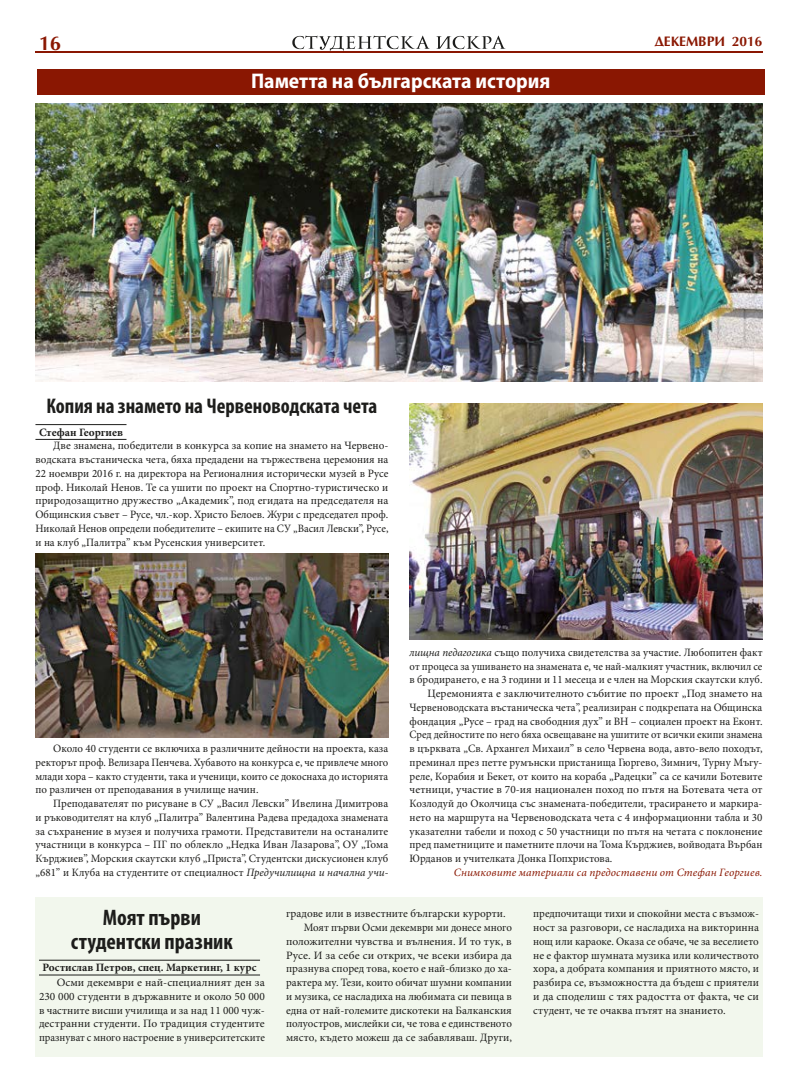
<style>
.page{position:relative;width:798px;height:1092px;background:#fff}
.page>*{position:absolute;margin:0;border:0;box-sizing:border-box;transform-origin:0 0}
.t1{font:700 condensed 22.5px/23.8px "Myriad Pro";color:#1d1d1b;text-align:center}
.t2{font:700 condensed 21.25px "Myriad Pro";color:#1d1d1b}
.t3{font:700 semi-condensed 21.25px "Myriad Pro";color:#fff}
.t4{font:700 20px "AG Optima Cyr";color:#8a1702}
.t5{font:700 13.75px "AG Optima Cyr";color:#8a1702}
.t6{font:11.25px/13.8px "Minion Pro";color:#1d1d1b;text-align:justify}
.t7{font:11.25px "Minion Pro";color:#1d1d1b;scale:.95 1}
.t8{font:11.25px "Minion Pro";color:#1d1d1b;scale:.96 1}
.t9{font:11.25px "Minion Pro";color:#1d1d1b;scale:.94 1}
.t10{font:700 11.25px "Minion Pro";color:#1d1d1b}
.t11{font:italic 11.25px "Minion Pro";letter-spacing:.01em;color:#8a1702}
.s1{font-style:italic}
</style>
<div class="page">
<svg style="left:436px;top:36px;width:69px;height:13px"></svg>
<svg style="left:292px;top:35px;width:138px;height:17px"></svg>
<hr style="left:35px;top:52px;width:727px;height:1px;background:#8a1702">
<hr style="left:35px;top:424px;width:91px;height:1px;background:#1d1d1b">
<hr style="left:35px;top:439px;width:91px;height:1px;background:#1d1d1b">
<img style="left:35px;top:553px;width:353px;height:184px">
<img style="left:409px;top:403px;width:353px;height:236px">
<img style="left:35px;top:104px;width:727px;height:278px">
<div style="left:37px;top:69px;width:727px;height:26px;background:#8a1702"></div>
<div style="left:35px;top:897px;width:727px;height:159px;background:#f2f7ed"></div>
<hr style="left:39px;top:959px;width:221px;height:1px;background:#1d1d1b">
<hr style="left:39px;top:974px;width:221px;height:1px;background:#1d1d1b">
<h3 class="t4" style="left:39px;top:32px;width:24px">16</h3>
<p class="t5" style="left:654px;top:34px;width:109px">ДЕКЕМВРИ 2016</p>
<h2 class="t3" style="left:251px;top:67px;width:301px">Паметта на българската история</h2>
<h2 class="t2" style="left:46px;top:392px;width:332px">Копия на знамето на Червеноводската чета</h2>
<p class="t10" style="left:39px;top:424px;width:85px">Стефан Георгиев</p>
<p class="t6" style="left:35px;top:439px;width:354px;text-indent:18px">Две знамена, победители в конкурса за копие на знамето на Червено&shy;водската въстаническа чета, бяха предадени на тържествена церемония на 22 ноември 2016 г. на директора на Регионалния исторически музей в Русе проф. Николай Ненов. Те са ушити по проект на Спортно-туристическо и природозащитно дружество „Академик”, под егидата на председателя на Общинския съвет – Русе, чл.-кор. Христо Белоев. Жури с председател проф.<br>Николай Ненов определи победителите – екипите на СУ „Васил Левски”, Русе, и на клуб „Палитра” към Русенския университет.</p>
<p class="t6" style="left:35px;top:741px;width:354px;text-indent:18px">Около 40 студенти се включиха в различните дейности на проекта, каза ректорът проф. Велизара Пенчева. Хубавото на конкурса е, че привлече много млади хора – както студенти, така и ученици, които се докоснаха до историята по различен от преподавания в училище начин.</p>
<p class="t6" style="left:35px;top:796px;width:354px;text-indent:18px">Преподавателят по рисуване в СУ „Васил Левски” Ивелина Димитрова и ръководителят на клуб „Палитра” Валентина Радева предадоха знамената за съхранение в музея и получиха грамоти. Представители на останалите участници в конкурса – ПГ по облекло „Недка Иван Лазарова”, ОУ „Тома Кърджиев”, Морския скаутски клуб „Приста”, Студентски дискусионен клуб „681” и Клуба на студентите от специалност <span class="s1">Предучилищна и начална учи-</span></p>
<p class="t6" style="left:409px;top:645px;width:354px"><span class="s1">лищна педагогика</span> също получиха свидетелства за участие. Любопитен факт</p>
<p class="t7" style="left:409px;top:658px;width:373px">от процеса за ушиването на знамената е, че най-малкият участник, включил се</p>
<p class="t6" style="left:409px;top:673px;width:354px">в бродирането, е на 3 години и 11 месеца и е член на Морския скаутски клуб.</p>
<p class="t6" style="left:427px;top:686px;width:336px">Церемонията е заключителното събитие по проект „Под знамето на</p>
<p class="t8" style="left:409px;top:699px;width:369px">Червеноводската въстаническа чета”, реализиран с подкрепата на Общинска</p>
<p class="t6" style="left:409px;top:714px;width:354px">фондация „Русе – град на свободния дух” и ВН – социален проект на Еконт.</p>
<p class="t9" style="left:409px;top:727px;width:377px">Сред дейностите по него бяха освещаване на ушитите от всички екипи знамена</p>
<p class="t6" style="left:409px;top:741px;width:354px">в църквата „Св. Архангел Михаил” в село Червена вода, авто-вело походът,</p>
<p class="t6" style="left:409px;top:755px;width:354px">преминал през петте румънски пристанища Гюргево, Зимнич, Турну Мъгу-</p>
<p class="t6" style="left:409px;top:769px;width:354px">реле, Корабия и Бекет, от които на кораба „Радецки” са се качили Ботевите</p>
<p class="t6" style="left:409px;top:783px;width:354px">четници, участие в 70-ия национален поход по пътя на Ботевата чета от</p>
<p class="t6" style="left:409px;top:796px;width:354px">Козлодуй до Околчица със знамената-победители, трасирането и маркира-</p>
<p class="t6" style="left:409px;top:810px;width:354px">нето на маршрута на Червеноводската чета с 4 информационни табла и 30</p>
<p class="t6" style="left:409px;top:824px;width:354px">указателни табели и поход с 50 участници по пътя на четата с поклонение</p>
<p class="t6" style="left:409px;top:838px;width:354px">пред паметниците и паметните плочи на Тома Кърджиев, войводата Върбан</p>
<p class="t6" style="left:409px;top:851px;width:204px">Юрданов и учителката Донка Попхристова.</p>
<p class="t11" style="left:453px;top:864px;width:310px">Снимковите материали са предоставени от Стефан Георгиев.</p>
<h1 class="t1" style="left:71px;top:904px;width:163px">Моят първи студентски празник</h1>
<p class="t10" style="left:43px;top:959px;width:215px">Ростислав Петров, спец. Маркетинг, 1 курс</p>
<p class="t6" style="left:39px;top:975px;width:227px;text-indent:18px">Осми декември е най-специалният ден за 230 000 студенти в държавните и около 50 000 в частните висши училища и за над 11 000 чуж&shy;дестранни студенти. По традиция студентите празнуват с много настроение в университетските</p>
<p class="t6" style="left:286px;top:906px;width:221px">градове или в известните български курорти.</p>
<p class="t6" style="left:304px;top:920px;width:209px">Моят първи Осми декември ми донесе много</p>
<p class="t6" style="left:286px;top:934px;width:227px">положителни чувства и вълнения. И то тук, в</p>
<p class="t6" style="left:286px;top:948px;width:227px">Русе. И за себе си открих, че всеки избира да</p>
<p class="t6" style="left:286px;top:961px;width:227px">празнува според това, което е най-близко до ха-</p>
<p class="t6" style="left:286px;top:975px;width:227px">рактера му. Тези, които обичат шумни компании</p>
<p class="t6" style="left:286px;top:989px;width:227px">и музика, се насладиха на любимата си певица в</p>
<p class="t6" style="left:286px;top:1003px;width:227px">една от най-големите дискотеки на Балканския</p>
<p class="t6" style="left:286px;top:1016px;width:227px">полуостров, мислейки си, че това е единственото</p>
<p class="t6" style="left:286px;top:1030px;width:227px">място, където можеш да се забавляваш. Други,</p>
<p class="t6" style="left:533px;top:906px;width:227px">предпочитащи тихи и спокойни места с възмож&shy;ност за разговори, се насладиха на викторинна нощ или караоке. Оказа се обаче, че за веселието не е фактор шумната музика или количеството хора, а добрата компания и приятното място, и разбира се, възможността да бъдеш с приятели и да споделиш с тях радостта от факта, че си студент, че те очаква пътят на знанието.</p>
</div>
